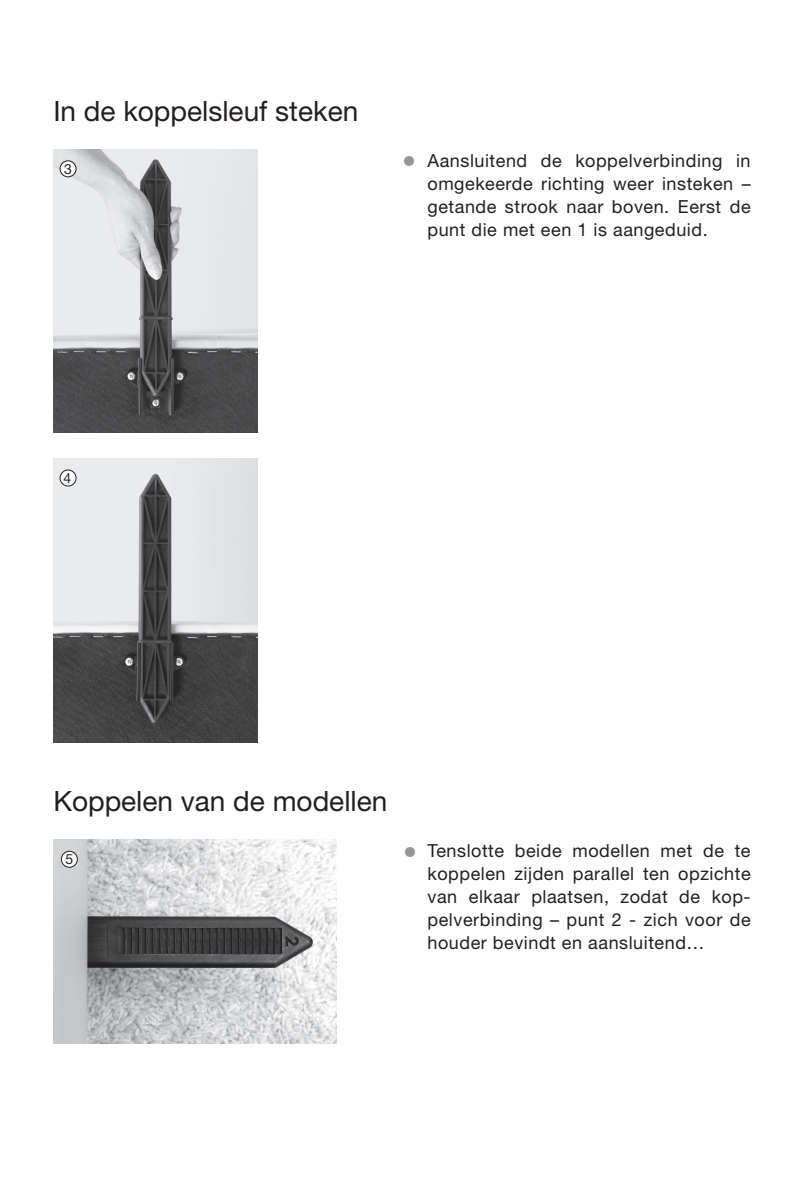
<style>
.page{position:relative;width:804px;height:1179px;background:#fff}
.page>*{position:absolute;margin:0;border:0;box-sizing:border-box;transform-origin:0 0}
.t1{font:28px "Helvetica Neue";color:#231f20}
.t2{font:28px "Helvetica Neue";color:#939598}
.t3{font:18px/23px "Helvetica Neue";letter-spacing:.03em;color:#231f20;text-align:justify}
.t4{font:14px "Helvetica Neue";color:#231f20}
</style>
<div class="page">
<img style="left:53px;top:149px;width:204px;height:284px">
<div style="left:60px;top:161px;width:16px;height:16px;background:#fff;border-radius:50%"></div>
<div style="left:60px;top:160px;width:17px;height:17px;border:1px solid #231f20;border-radius:50%"></div>
<img style="left:53px;top:839px;width:284px;height:204px">
<div style="left:61px;top:851px;width:16px;height:16px;background:#fff;border-radius:50%"></div>
<div style="left:61px;top:850px;width:17px;height:17px;border:1px solid #231f20;border-radius:50%"></div>
<img style="left:53px;top:458px;width:204px;height:284px">
<div style="left:60px;top:470px;width:16px;height:16px;background:#fff;border-radius:50%"></div>
<div style="left:60px;top:469px;width:17px;height:17px;border:1px solid #231f20;border-radius:50%"></div>
<h1 class="t1" style="left:53px;top:94px;width:306px">In de koppelsleuf steken</h1>
<p class="t4" style="left:64px;top:160px;width:9px">3</p>
<h1 class="t2" style="left:402px;top:145px;width:15px">•</h1>
<p class="t3" style="left:428px;top:149px;width:325px">Aansluitend de koppelverbinding in omgekeerde richting weer insteken – getande strook naar boven. Eerst de punt die met een 1 is aangeduid.</p>
<p class="t4" style="left:63px;top:469px;width:9px">4</p>
<h1 class="t1" style="left:53px;top:784px;width:336px">Koppelen van de modellen</h1>
<p class="t4" style="left:65px;top:850px;width:9px">5</p>
<h1 class="t2" style="left:403px;top:835px;width:15px">•</h1>
<p class="t3" style="left:428px;top:839px;width:325px">Tenslotte beide modellen met de te koppelen zijden parallel ten opzichte van elkaar plaatsen, zodat de kop&shy;pelverbinding – punt 2 - zich voor de houder bevindt en aansluitend…</p>
</div>
